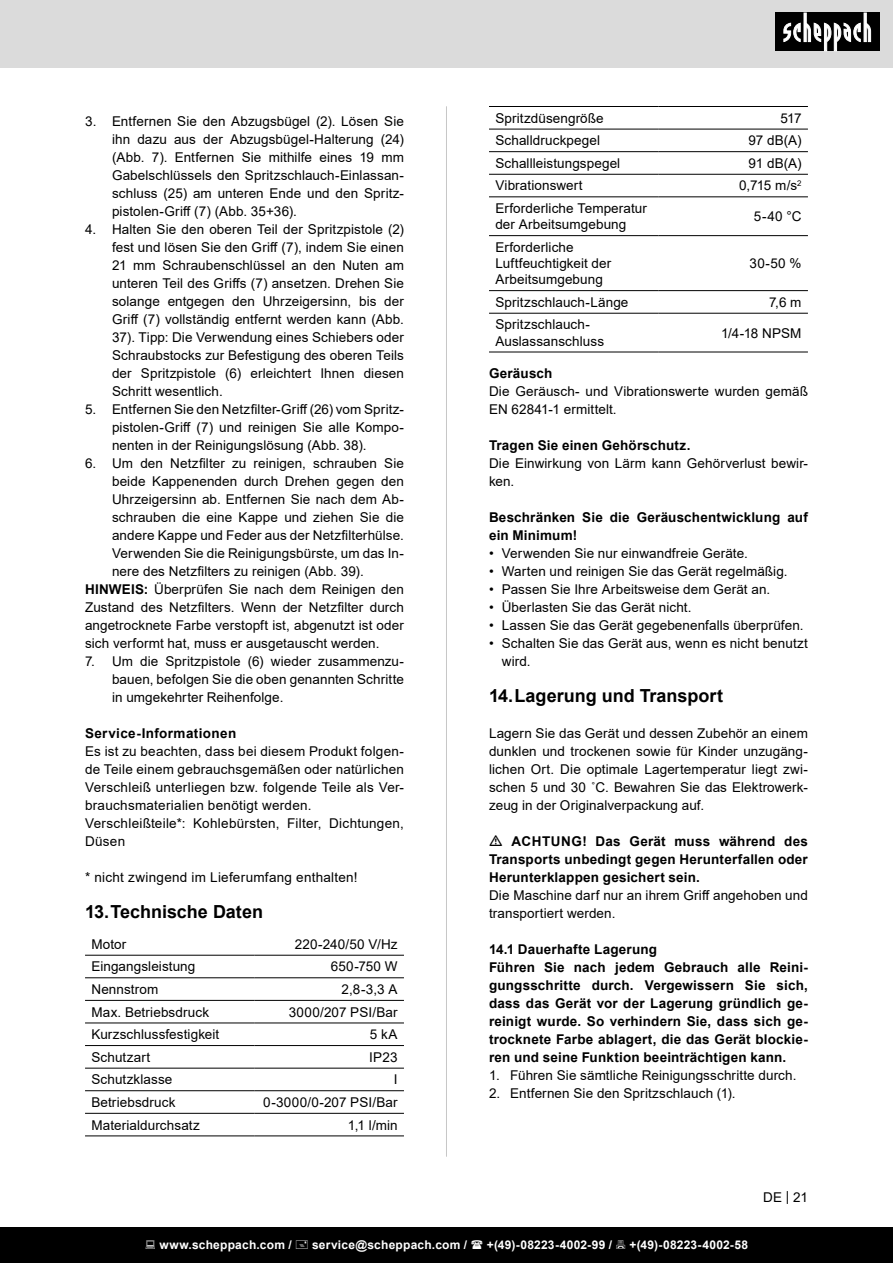
<style>
.page{position:relative;width:893px;height:1263px;background:#fff}
.page>*{position:absolute;margin:0;border:0;box-sizing:border-box;transform-origin:0 0}
.t1{font:700 18px "Arial";color:#000}
.t2{font:13.5px/18px "Arial";letter-spacing:.01em;color:#000}
.t3{font:700 13.5px/18px "Arial";letter-spacing:.015em;color:#000;text-align:justify}
.t4{font:700 12px "Arial";letter-spacing:.02em;color:#fff}
.s1{font-weight:700}
</style>
<div class="page">
<div style="left:0;top:0;width:893px;height:67px;background:#dbdbdb"></div>
<div style="left:0;top:1227px;width:893px;height:36px;background:#000"></div>
<div style="left:775px;top:13px;width:105px;height:38px;background:#000"></div>
<svg style="left:783px;top:13px;width:88px;height:38px"></svg>
<hr style="left:446px;top:106px;width:1px;height:1051px;background:#c7c7c7">
<hr style="left:489px;top:106px;width:169px;height:1px;background:#000">
<hr style="left:658px;top:106px;width:150px;height:1px;background:#000">
<hr style="left:489px;top:129px;width:169px;height:1px;background:#000">
<hr style="left:658px;top:129px;width:150px;height:1px;background:#000">
<hr style="left:489px;top:151px;width:169px;height:1px;background:#000">
<hr style="left:658px;top:151px;width:150px;height:1px;background:#000">
<hr style="left:489px;top:174px;width:169px;height:1px;background:#000">
<hr style="left:658px;top:174px;width:150px;height:1px;background:#000">
<hr style="left:489px;top:197px;width:169px;height:1px;background:#000">
<hr style="left:658px;top:197px;width:150px;height:1px;background:#000">
<hr style="left:489px;top:235px;width:169px;height:1px;background:#000">
<hr style="left:658px;top:235px;width:150px;height:1px;background:#000">
<hr style="left:489px;top:290px;width:169px;height:1px;background:#000">
<hr style="left:658px;top:290px;width:150px;height:1px;background:#000">
<hr style="left:489px;top:313px;width:169px;height:1px;background:#000">
<hr style="left:658px;top:313px;width:150px;height:1px;background:#000">
<hr style="left:489px;top:352px;width:169px;height:1px;background:#000">
<hr style="left:658px;top:352px;width:150px;height:1px;background:#000">
<hr style="left:85px;top:955px;width:169px;height:1px;background:#000">
<hr style="left:254px;top:955px;width:150px;height:1px;background:#000">
<hr style="left:85px;top:977px;width:169px;height:1px;background:#000">
<hr style="left:254px;top:977px;width:150px;height:1px;background:#000">
<hr style="left:85px;top:1000px;width:169px;height:1px;background:#000">
<hr style="left:254px;top:1000px;width:150px;height:1px;background:#000">
<hr style="left:85px;top:1023px;width:169px;height:1px;background:#000">
<hr style="left:254px;top:1023px;width:150px;height:1px;background:#000">
<hr style="left:85px;top:1045px;width:169px;height:1px;background:#000">
<hr style="left:254px;top:1045px;width:150px;height:1px;background:#000">
<hr style="left:85px;top:1068px;width:169px;height:1px;background:#000">
<hr style="left:254px;top:1068px;width:150px;height:1px;background:#000">
<hr style="left:85px;top:1090px;width:169px;height:1px;background:#000">
<hr style="left:254px;top:1090px;width:150px;height:1px;background:#000">
<hr style="left:85px;top:1113px;width:169px;height:1px;background:#000">
<hr style="left:254px;top:1113px;width:150px;height:1px;background:#000">
<hr style="left:85px;top:1136px;width:169px;height:1px;background:#000">
<hr style="left:254px;top:1136px;width:150px;height:1px;background:#000">
<p class="t2" style="left:112px;top:112px;width:293px;text-align:justify;text-indent:-27px">3. Entfernen Sie den Abzugsbügel (2). Lösen Sie ihn dazu aus der Abzugsbügel-Halterung (24) (Abb. 7). Entfernen Sie mithilfe eines 19 mm Gabelschlüssels den Spritzschlauch-Einlassan&shy;schluss (25) am unteren Ende und den Spritz&shy;pistolen-Griff (7) (Abb. 35+36).</p>
<p class="t2" style="left:112px;top:220px;width:293px;text-align:justify;text-indent:-27px">4. Halten Sie den oberen Teil der Spritzpistole (2) fest und lösen Sie den Griff (7), indem Sie einen 21 mm Schraubenschlüssel an den Nuten am unteren Teil des Griffs (7) ansetzen. Drehen Sie solange entgegen den Uhrzeigersinn, bis der Griff (7) vollständig entfernt werden kann (Abb.<br>37). Tipp: Die Verwendung eines Schiebers oder Schraubstocks zur Befestigung des oberen Teils der Spritzpistole (6) erleichtert Ihnen diesen Schritt wesentlich.</p>
<p class="t2" style="left:112px;top:400px;width:293px;text-align:justify;text-indent:-27px">5. Entfernen Sie den Netzfilter-Griff (26) vom Spritz&shy;pistolen-Griff (7) und reinigen Sie alle Kompo&shy;nenten in der Reinigungslösung (Abb. 38).</p>
<p class="t2" style="left:112px;top:454px;width:293px;text-align:justify;text-indent:-27px">6. Um den Netzfilter zu reinigen, schrauben Sie beide Kappenenden durch Drehen gegen den Uhrzeigersinn ab. Entfernen Sie nach dem Ab&shy;schrauben die eine Kappe und ziehen Sie die andere Kappe und Feder aus der Netzfilterhülse.<br>Verwenden Sie die Reinigungsbürste, um das In&shy;nere des Netzfilters zu reinigen (Abb. 39).</p>
<p class="t2" style="left:85px;top:580px;width:320px;text-align:justify"><span class="s1">HINWEIS:</span> Überprüfen Sie nach dem Reinigen den Zustand des Netzfilters. Wenn der Netzfilter durch angetrocknete Farbe verstopft ist, abgenutzt ist oder sich verformt hat, muss er ausgetauscht werden.</p>
<p class="t2" style="left:112px;top:652px;width:293px;text-align:justify;text-indent:-27px">7. Um die Spritzpistole (6) wieder zusammenzu&shy;bauen, befolgen Sie die oben genannten Schritte in umgekehrter Reihenfolge.</p>
<p class="t3" style="left:85px;top:724px;width:153px">Service-Informationen</p>
<p class="t2" style="left:85px;top:742px;width:320px;text-align:justify">Es ist zu beachten, dass bei diesem Produkt folgen&shy;de Teile einem gebrauchsgemäßen oder natürlichen Verschleiß unterliegen bzw. folgende Teile als Ver&shy;brauchsmaterialien benötigt werden.</p>
<p class="t2" style="left:85px;top:814px;width:320px">Verschleißteile*: Kohlebürsten, Filter, Dichtungen,<br>Düsen</p>
<p class="t2" style="left:85px;top:868px;width:274px">* nicht zwingend im Lieferumfang enthalten!</p>
<p class="t1" style="left:85px;top:899px;width:179px">13.Technische Daten</p>
<p class="t2" style="left:91px;top:935px;width:36px">Motor</p>
<p class="t2" style="left:295px;top:935px;width:104px">220-240/50 V/Hz</p>
<p class="t2" style="left:91px;top:957px;width:105px">Eingangsleistung</p>
<p class="t2" style="left:331px;top:957px;width:68px">650-750 W</p>
<p class="t2" style="left:91px;top:980px;width:68px">Nennstrom</p>
<p class="t2" style="left:341px;top:980px;width:58px">2,8-3,3 A</p>
<p class="t2" style="left:91px;top:1003px;width:119px">Max. Betriebsdruck</p>
<p class="t2" style="left:289px;top:1003px;width:110px">3000/207 PSI/Bar</p>
<p class="t2" style="left:91px;top:1025px;width:129px">Kurzschlussfestigkeit</p>
<p class="t2" style="left:370px;top:1025px;width:29px">5 kA</p>
<p class="t2" style="left:91px;top:1048px;width:60px">Schutzart</p>
<p class="t2" style="left:369px;top:1048px;width:30px">IP23</p>
<p class="t2" style="left:91px;top:1070px;width:83px">Schutzklasse</p>
<p class="t2" style="left:394px;top:1070px;width:5px">I</p>
<p class="t2" style="left:91px;top:1093px;width:86px">Betriebsdruck</p>
<p class="t2" style="left:263px;top:1093px;width:136px">0-3000/0-207 PSI/Bar</p>
<p class="t2" style="left:91px;top:1116px;width:110px">Materialdurchsatz</p>
<p class="t2" style="left:348px;top:1116px;width:51px">1,1 l/min</p>
<p class="t2" style="left:495px;top:109px;width:110px">Spritzdüsengröße</p>
<p class="t2" style="left:780px;top:109px;width:23px">517</p>
<p class="t2" style="left:495px;top:131px;width:106px">Schalldruckpegel</p>
<p class="t2" style="left:748px;top:131px;width:55px">97 dB(A)</p>
<p class="t2" style="left:495px;top:154px;width:126px">Schallleistungspegel</p>
<p class="t2" style="left:749px;top:154px;width:54px">91 dB(A)</p>
<p class="t2" style="left:495px;top:177px;width:89px">Vibrationswert</p>
<p class="t2" style="left:739px;top:177px;width:64px">0,715 m/s<sup>2</sup></p>
<p class="t2" style="left:495px;top:200px;width:153px;line-height:16.2px">Erforderliche Temperatur der Arbeitsumgebung</p>
<p class="t2" style="left:754px;top:207px;width:49px">5-40 °C</p>
<p class="t2" style="left:495px;top:239px;width:117px;line-height:16.2px">Erforderliche<br>Luftfeuchtigkeit der<br>Arbeitsumgebung</p>
<p class="t2" style="left:749px;top:254px;width:54px">30-50 %</p>
<p class="t2" style="left:495px;top:293px;width:135px">Spritzschlauch-Länge</p>
<p class="t2" style="left:769px;top:293px;width:34px">7,6 m</p>
<p class="t2" style="left:495px;top:316px;width:110px;line-height:16.2px">Spritzschlauch-<br>Auslassanschluss</p>
<p class="t2" style="left:721px;top:324px;width:82px">1/4-18 NPSM</p>
<p class="t3" style="left:489px;top:364px;width:65px">Geräusch</p>
<p class="t2" style="left:489px;top:382px;width:320px">Die Geräusch- und Vibrationswerte wurden gemäß<br>EN 62841-1 ermittelt.</p>
<p class="t3" style="left:489px;top:436px;width:203px">Tragen Sie einen Gehörschutz.</p>
<p class="t2" style="left:489px;top:454px;width:320px">Die Einwirkung von Lärm kann Gehörverlust bewir&shy;ken.</p>
<p class="t3" style="left:489px;top:508px;width:320px">Beschränken Sie die Geräuschentwicklung auf ein Minimum!</p>
<p class="t2" style="left:489px;top:544px;width:260px">• Verwenden Sie nur einwandfreie Geräte.</p>
<p class="t2" style="left:489px;top:562px;width:300px">• Warten und reinigen Sie das Gerät regelmäßig.</p>
<p class="t2" style="left:489px;top:580px;width:283px">• Passen Sie Ihre Arbeitsweise dem Gerät an.</p>
<p class="t2" style="left:489px;top:598px;width:204px">• Überlasten Sie das Gerät nicht.</p>
<p class="t2" style="left:489px;top:616px;width:316px">• Lassen Sie das Gerät gegebenenfalls überprüfen.</p>
<p class="t2" style="left:502px;top:634px;width:308px;text-indent:-13px">• Schalten Sie das Gerät aus, wenn es nicht benutzt wird.</p>
<p class="t1" style="left:489px;top:683px;width:236px">14.Lagerung und Transport</p>
<p class="t2" style="left:489px;top:724px;width:320px;text-align:justify">Lagern Sie das Gerät und dessen Zubehör an einem dunklen und trockenen sowie für Kinder unzugäng&shy;lichen Ort. Die optimale Lagertemperatur liegt zwi&shy;schen 5 und 30 ˚C. Bewahren Sie das Elektrowerk&shy;zeug in der Originalverpackung auf.</p>
<p class="t3" style="left:489px;top:832px;width:320px;text-indent:23px">ACHTUNG! Das Gerät muss während des Transports unbedingt gegen Herunterfallen oder Herunterklappen gesichert sein.</p>
<p class="t2" style="left:489px;top:886px;width:320px">Die Maschine darf nur an ihrem Griff angehoben und transportiert werden.</p>
<p class="t3" style="left:489px;top:940px;width:170px">14.1 Dauerhafte Lagerung</p>
<p class="t3" style="left:489px;top:958px;width:320px">Führen Sie nach jedem Gebrauch alle Reini&shy;gungsschritte durch. Vergewissern Sie sich, dass das Gerät vor der Lagerung gründlich ge&shy;reinigt wurde. So verhindern Sie, dass sich ge&shy;trocknete Farbe ablagert, die das Gerät blockie&shy;ren und seine Funktion beeinträchtigen kann.</p>
<p class="t2" style="left:489px;top:1066px;width:309px">1. Führen Sie sämtliche Reinigungsschritte durch.</p>
<p class="t2" style="left:489px;top:1084px;width:248px">2. Entfernen Sie den Spritzschlauch (1).</p>
<p class="t2" style="left:763px;top:1188px;width:46px">DE | 21</p>
<p class="t4" style="left:159px;top:1236px;width:134px">www.scheppach.com /</p>
<p class="t4" style="left:312px;top:1236px;width:157px">service@scheppach.com /</p>
<p class="t4" style="left:487px;top:1236px;width:127px">+(49)-08223-4002-99 /</p>
<p class="t4" style="left:629px;top:1236px;width:120px">+(49)-08223-4002-58</p>
</div>
